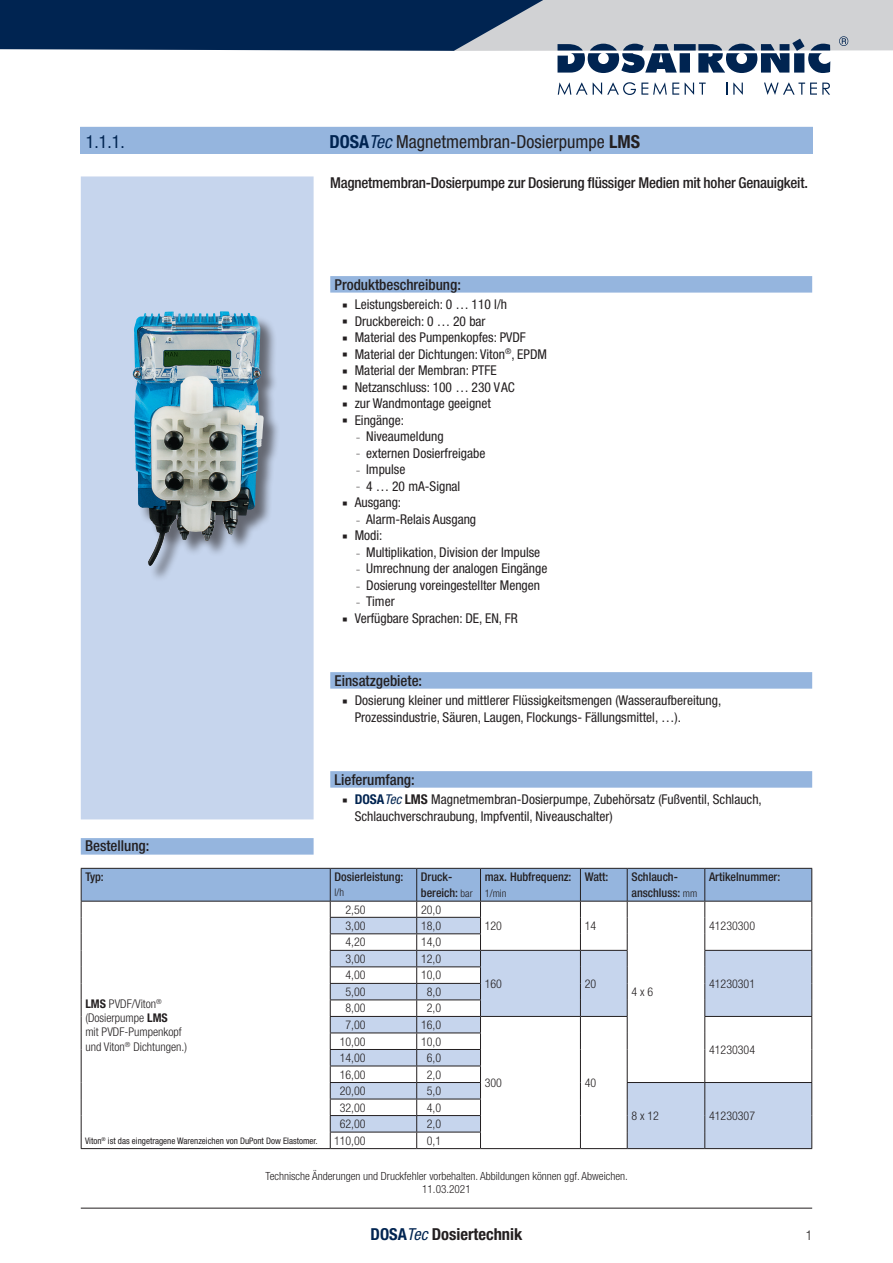
<style>
.page{position:relative;width:893px;height:1263px;background:#fff}
.page>*{position:absolute;margin:0;border:0;box-sizing:border-box;transform-origin:0 0}
.t1{font:condensed 18px "Helvetica Neue LT Pro";color:#231f20}
.t2{font:condensed 18px "Helvetica Neue LT Pro";color:#002451}
.t3{font:700 condensed 16.5px "Helvetica Neue LT Pro";color:#231f20}
.t4{font:500 condensed 15px "Helvetica Neue LT Pro";letter-spacing:-.015em;color:#231f20}
.t5{font:condensed 13.5px/16.5px "Helvetica Neue LT Pro";color:#231f20}
.t6{font:300 condensed 13.5px "Helvetica Neue LT Pro";color:#231f20}
.t7{font:300 condensed 12px/14.4px "Helvetica Neue LT Pro";color:#231f20}
.t8{font:500 condensed 12px/16.5px "Helvetica Neue LT Pro";color:#231f20}
.t9{font:300 condensed 11.25px/13.5px "Helvetica Neue LT Pro";color:#231f20;text-align:center}
.t10{font:300 condensed 10.5px "Helvetica Neue LT Pro";color:#231f20}
.t11{font:condensed 9px "Helvetica Neue LT Pro";color:#231f20}
.s1{font-weight:700;color:#002451}
.s2{font-style:italic;color:#002451}
.s3{font-weight:700}
.s4{font-size:6.75px}
.s5{font-weight:300;font-size:10.5px}
.s6{color:#002451}
.s7{font-weight:400;font-style:italic;color:#002451}
</style>
<div class="page">
<hr style="left:81px;top:1208px;width:731px;height:1px;background:#231f20">
<svg style="left:558px;top:82px;width:121px;height:13px"></svg>
<svg style="left:685px;top:83px;width:21px;height:12px"></svg>
<svg style="left:726px;top:83px;width:1px;height:12px"></svg>
<svg style="left:733px;top:83px;width:10px;height:12px"></svg>
<svg style="left:764px;top:83px;width:66px;height:12px"></svg>
<svg style="left:0;top:0;width:893px;height:73px"></svg>
<div style="left:81px;top:176px;width:233px;height:643px;background:#c6d5ed;border:2px solid #c6d5ed"></div>
<div style="left:134px;top:313px;width:147px;height:270px;background:#231f20;opacity:.6"></div>
<img style="left:132px;top:311px;width:87px;height:258px">
<div style="left:80px;top:127px;width:733px;height:27px;background:#95b5de"></div>
<div style="left:81px;top:838px;width:233px;height:17px;background:#95b5de"></div>
<hr style="left:330px;top:1148px;width:87px;height:1px;background:#231f20">
<hr style="left:417px;top:1148px;width:63px;height:1px;background:#231f20">
<hr style="left:81px;top:1148px;width:249px;height:1px;background:#231f20">
<hr style="left:480px;top:1148px;width:100px;height:1px;background:#231f20">
<hr style="left:580px;top:1148px;width:47px;height:1px;background:#231f20">
<hr style="left:627px;top:1148px;width:78px;height:1px;background:#231f20">
<svg style="left:81px;top:868px;width:731px;height:280px"></svg>
<hr style="left:705px;top:1148px;width:107px;height:1px;background:#231f20">
<div style="left:330px;top:276px;width:482px;height:17px;background:#95b5de"></div>
<div style="left:330px;top:672px;width:482px;height:17px;background:#95b5de"></div>
<div style="left:330px;top:771px;width:482px;height:17px;background:#95b5de"></div>
<h1 class="t2" style="left:86px;top:131px;width:40px">1.1.1.</h1>
<h1 class="t1" style="left:329px;top:131px;width:312px"><span class="s1">DOSA</span><span class="s2">Tec</span> Magnetmembran-Dosierpumpe <span class="s3">LMS</span></h1>
<p class="t4" style="left:330px;top:173px;width:479px">Magnetmembran-Dosierpumpe zur Dosierung flüssiger Medien mit hoher Genauigkeit.</p>
<p class="t4" style="left:334px;top:275px;width:128px">Produktbeschreibung:</p>
<p class="t5" style="left:355px;top:296px;width:194px">Leistungsbereich: 0 … 110 l/h<br>Druckbereich: 0 … 20 bar<br>Material des Pumpenkopfes: PVDF<br>Material der Dichtungen: Viton<sup>®</sup>, EPDM<br>Material der Membran: PTFE<br>Netzanschluss: 100 … 230 VAC<br>zur Wandmontage geeignet<br>Eingänge:</p>
<p class="t5" style="left:357px;top:428px;width:89px"><span class="s4">–</span> Niveaumeldung</p>
<p class="t5" style="left:357px;top:444px;width:130px"><span class="s4">–</span> externen Dosierfreigabe</p>
<p class="t5" style="left:357px;top:461px;width:50px"><span class="s4">–</span> Impulse</p>
<p class="t5" style="left:355px;top:477px;width:107px"><span class="s4">–</span> 4 … 20 mA-Signal<br>Ausgang:</p>
<p class="t5" style="left:355px;top:510px;width:123px"><span class="s4">–</span> Alarm-Relais Ausgang<br>Modi:</p>
<p class="t5" style="left:357px;top:543px;width:185px"><span class="s4">–</span> Multiplikation, Division der Impulse</p>
<p class="t5" style="left:357px;top:560px;width:192px"><span class="s4">–</span> Umrechnung der analogen Eingänge</p>
<p class="t5" style="left:357px;top:576px;width:185px"><span class="s4">–</span> Dosierung voreingestellter Mengen</p>
<p class="t5" style="left:355px;top:593px;width:165px"><span class="s4">–</span> Timer<br>Verfügbare Sprachen: DE, EN, FR</p>
<p class="t4" style="left:334px;top:671px;width:89px">Einsatzgebiete:</p>
<p class="t5" style="left:355px;top:692px;width:368px">Dosierung kleiner und mittlerer Flüssigkeitsmengen (Wasseraufbereitung,<br>Prozessindustrie, Säuren, Laugen, Flockungs- Fällungsmittel, …).</p>
<p class="t4" style="left:334px;top:770px;width:82px">Lieferumfang:</p>
<p class="t5" style="left:355px;top:791px;width:409px"><span class="s1">DOSA</span><span class="s2">Tec</span> <span class="s3">LMS</span> Magnetmembran-Dosierpumpe, Zubehörsatz (Fußventil, Schlauch,<br>Schlauchverschraubung, Impfventil, Niveauschalter)</p>
<p class="t4" style="left:85px;top:837px;width:66px">Bestellung:</p>
<p class="t8" style="left:85px;top:868px;width:20px">Typ:</p>
<p class="t8" style="left:334px;top:868px;width:70px">Dosierleistung:</p>
<p class="t10" style="left:334px;top:886px;width:11px">l/h</p>
<p class="t8" style="left:421px;top:868px;width:53px">Druck&shy;bereich: <span class="s5">bar</span></p>
<p class="t8" style="left:485px;top:868px;width:88px">max. Hubfrequenz:</p>
<p class="t10" style="left:485px;top:887px;width:23px">1/min</p>
<p class="t7" style="left:346px;top:902px;width:22px">2,50</p>
<p class="t7" style="left:421px;top:902px;width:22px">20,0</p>
<p class="t8" style="left:585px;top:868px;width:25px">Watt:</p>
<p class="t8" style="left:631px;top:868px;width:67px">Schlauch&shy;anschluss: <span class="s5">mm</span></p>
<p class="t8" style="left:709px;top:868px;width:73px">Artikelnummer:</p>
<p class="t7" style="left:85px;top:996px;width:103px"><span class="s3">LMS</span> PVDF/Viton<sup>® </sup>(Dosierpumpe <span class="s3">LMS<br></span>mit PVDF-Pumpenkopf und Viton<sup>®</sup> Dichtungen.)</p>
<p class="t7" style="left:346px;top:918px;width:22px">3,00</p>
<p class="t7" style="left:421px;top:918px;width:22px">18,0</p>
<p class="t7" style="left:709px;top:918px;width:48px">41230300</p>
<p class="t7" style="left:346px;top:935px;width:22px">4,20</p>
<p class="t7" style="left:421px;top:935px;width:22px">14,0</p>
<p class="t7" style="left:346px;top:951px;width:22px">3,00</p>
<p class="t7" style="left:421px;top:951px;width:22px">12,0</p>
<p class="t7" style="left:485px;top:976px;width:19px">160</p>
<p class="t7" style="left:585px;top:976px;width:13px">20</p>
<p class="t7" style="left:709px;top:976px;width:48px">41230301</p>
<p class="t7" style="left:485px;top:918px;width:19px">120</p>
<p class="t7" style="left:585px;top:918px;width:13px">14</p>
<p class="t7" style="left:346px;top:968px;width:22px">4,00</p>
<p class="t7" style="left:421px;top:968px;width:22px">10,0</p>
<p class="t7" style="left:346px;top:984px;width:22px">5,00</p>
<p class="t7" style="left:427px;top:984px;width:16px">8,0</p>
<p class="t7" style="left:346px;top:1001px;width:22px">8,00</p>
<p class="t7" style="left:427px;top:1001px;width:16px">2,0</p>
<p class="t7" style="left:346px;top:1017px;width:22px">7,00</p>
<p class="t7" style="left:421px;top:1017px;width:22px">16,0</p>
<p class="t7" style="left:631px;top:984px;width:23px">4 x 6</p>
<p class="t7" style="left:340px;top:1034px;width:27px">10,00</p>
<p class="t7" style="left:421px;top:1034px;width:22px">10,0</p>
<p class="t7" style="left:340px;top:1050px;width:27px">14,00</p>
<p class="t7" style="left:427px;top:1050px;width:16px">6,0</p>
<p class="t7" style="left:340px;top:1067px;width:27px">16,00</p>
<p class="t7" style="left:427px;top:1067px;width:16px">2,0</p>
<p class="t7" style="left:340px;top:1083px;width:27px">20,00</p>
<p class="t7" style="left:427px;top:1083px;width:16px">5,0</p>
<p class="t7" style="left:485px;top:1075px;width:19px">300</p>
<p class="t7" style="left:585px;top:1075px;width:13px">40</p>
<p class="t7" style="left:709px;top:1042px;width:48px">41230304</p>
<p class="t7" style="left:340px;top:1100px;width:27px">32,00</p>
<p class="t7" style="left:427px;top:1100px;width:16px">4,0</p>
<p class="t7" style="left:340px;top:1116px;width:27px">62,00</p>
<p class="t7" style="left:427px;top:1116px;width:16px">2,0</p>
<p class="t7" style="left:334px;top:1133px;width:33px">110,00</p>
<p class="t7" style="left:427px;top:1133px;width:16px">0,1</p>
<p class="t7" style="left:631px;top:1108px;width:29px">8 x 12</p>
<p class="t7" style="left:709px;top:1108px;width:48px">41230307</p>
<p class="t11" style="left:85px;top:1135px;width:234px">Viton<sup>®</sup> ist das eingetragene Warenzeichen von DuPont Dow Elastomer.</p>
<p class="t9" style="left:266px;top:1169px;width:364px">Technische Änderungen und Druckfehler vorbehalten. Abbildungen können ggf. Abweichen.<br>11.03.2021</p>
<p class="t3" style="left:371px;top:1224px;width:153px"><span class="s6">DOSA</span><span class="s7">Tec</span> Dosiertechnik</p>
<p class="t6" style="left:806px;top:1227px;width:8px">1</p>
</div>
